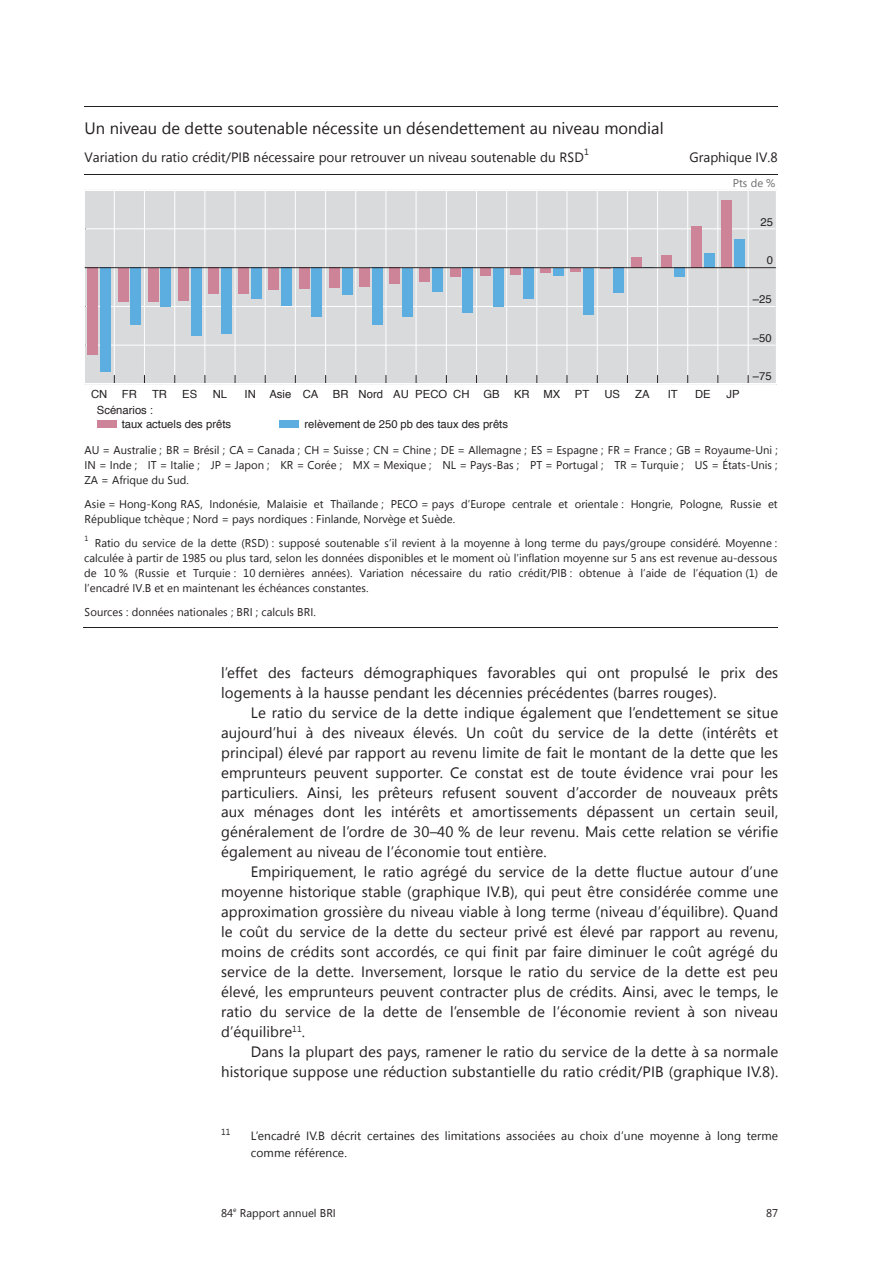
<style>
.page{position:relative;width:893px;height:1263px;background:#fff}
.page>*{position:absolute;margin:0;border:0;box-sizing:border-box;transform-origin:0 0}
.t1{font:16.5px "Segoe UI";color:#231f20}
.t2{font:15px/20px "Segoe UI";letter-spacing:.005em;color:#231f20;text-align:justify}
.t3{font:13.5px "Segoe UI";color:#231f20}
.t4{font:12px/16.5px "Segoe UI";letter-spacing:.005em;color:#231f20}
.t5{font:11.25px/15px "Segoe UI";color:#231f20;text-align:justify}
.t6{font:11.25px "Helvetica";color:#231f20}
.t7{font:11.25px "Segoe UI";color:#6c6d70}
.t8{font:9px "Segoe UI";color:#231f20}
.t9{font:8.7px "Segoe UI";color:#231f20}
.t10{font:7.5px "Segoe UI";color:#231f20}
.t11{font:6.6px "Segoe UI";color:#231f20}
</style>
<div class="page">
<hr style="left:85px;top:106px;width:693px;height:1px;background:#231f20">
<hr style="left:85px;top:174px;width:693px;height:1px;background:#231f20">
<hr style="left:83px;top:627px;width:695px;height:1px;background:#231f20">
<svg style="left:85px;top:192px;width:692px;height:193px;background:#ced2d9"></svg>
<hr style="left:85px;top:267px;width:691px;height:1px;background:#231f20">
<div style="left:85px;top:190px;width:692px;height:194px;border:1px solid #fff"></div>
<div style="left:97px;top:420px;width:19px;height:8px;background:#cd8498"></div>
<div style="left:280px;top:420px;width:19px;height:8px;background:#5daee0"></div>
<p class="t1" style="left:85px;top:117px;width:581px">Un niveau de dette soutenable nécessite un désendettement au niveau mondial</p>
<p class="t3" style="left:85px;top:147px;width:501px">Variation du ratio crédit/PIB nécessaire pour retrouver un niveau soutenable du RSD</p>
<p class="t8" style="left:584px;top:145px;width:6px">1</p>
<p class="t3" style="left:689px;top:147px;width:90px">Graphique IV.8</p>
<p class="t7" style="left:733px;top:175px;width:44px">Pts de %</p>
<p class="t6" style="left:760px;top:213px;width:14px">25</p>
<p class="t6" style="left:767px;top:252px;width:8px">0</p>
<p class="t6" style="left:753px;top:290px;width:20px">–25</p>
<p class="t6" style="left:753px;top:329px;width:20px">–50</p>
<p class="t6" style="left:91px;top:385px;width:18px">CN</p>
<p class="t6" style="left:122px;top:385px;width:16px">FR</p>
<p class="t6" style="left:152px;top:385px;width:16px">TR</p>
<p class="t6" style="left:182px;top:385px;width:17px">ES</p>
<p class="t6" style="left:213px;top:385px;width:16px">NL</p>
<p class="t6" style="left:245px;top:385px;width:75px">IN Asie CA</p>
<p class="t6" style="left:333px;top:385px;width:168px">BR Nord AU PECO CH GB</p>
<p class="t6" style="left:514px;top:385px;width:48px">KR MX</p>
<p class="t6" style="left:575px;top:385px;width:16px">PT</p>
<p class="t6" style="left:604px;top:385px;width:17px">US</p>
<p class="t6" style="left:635px;top:385px;width:16px">ZA</p>
<p class="t6" style="left:668px;top:385px;width:11px">IT</p>
<p class="t6" style="left:695px;top:385px;width:17px">DE</p>
<p class="t6" style="left:726px;top:385px;width:15px">JP</p>
<p class="t6" style="left:122px;top:415px;width:111px">taux actuels des prêts</p>
<p class="t6" style="left:97px;top:402px;width:57px">Scénarios :</p>
<p class="t6" style="left:304px;top:415px;width:205px">relèvement de 250 pb des taux des prêts</p>
<p class="t6" style="left:753px;top:368px;width:20px">–75</p>
<p class="t5" style="left:85px;top:442px;width:695px">AU = Australie ; BR = Brésil ; CA = Canada ; CH = Suisse ; CN = Chine ; DE = Allemagne ; ES = Espagne ; FR = France ; GB = Royaume-Uni ; IN = Inde ; IT = Italie ; JP = Japon ; KR = Corée ; MX = Mexique ; NL = Pays-Bas ; PT = Portugal ; TR = Turquie ; US = États-Unis ; ZA = Afrique du Sud.</p>
<p class="t5" style="left:85px;top:496px;width:695px">Asie = Hong-Kong RAS, Indonésie, Malaisie et Thaïlande ; PECO = pays d’Europe centrale et orientale : Hongrie, Pologne, Russie et<br>République tchèque ; Nord = pays nordiques : Finlande, Norvège et Suède.</p>
<p class="t10" style="left:85px;top:534px;width:6px">1</p>
<p class="t5" style="left:84px;top:535px;width:695px;text-indent:10px">Ratio du service de la dette (RSD) : supposé soutenable s’il revient à la moyenne à long terme du pays/groupe considéré. Moyenne : calculée à partir de 1985 ou plus tard, selon les données disponibles et le moment où l’inflation moyenne sur 5 ans est revenue au-dessous de 10 % (Russie et Turquie : 10 dernières années). Variation nécessaire du ratio crédit/PIB : obtenue à l’aide de l’équation (1) de l’encadré IV.B et en maintenant les échéances constantes.</p>
<p class="t5" style="left:85px;top:604px;width:233px">Sources : données nationales ; BRI ; calculs BRI.</p>
<p class="t2" style="left:221px;top:662px;width:559px">l’effet des facteurs démographiques favorables qui ont propulsé le prix des logements à la hausse pendant les décennies précédentes (barres rouges).</p>
<p class="t2" style="left:221px;top:702px;width:559px;text-indent:30px">Le ratio du service de la dette indique également que l’endettement se situe aujourd’hui à des niveaux élevés. Un coût du service de la dette (intérêts et principal) élevé par rapport au revenu limite de fait le montant de la dette que les emprunteurs peuvent supporter. Ce constat est de toute évidence vrai pour les particuliers. Ainsi, les prêteurs refusent souvent d’accorder de nouveaux prêts aux ménages dont les intérêts et amortissements dépassent un certain seuil, généralement de l’ordre de 30–40 % de leur revenu. Mais cette relation se vérifie également au niveau de l’économie tout entière.</p>
<p class="t2" style="left:221px;top:862px;width:559px;text-indent:30px">Empiriquement, le ratio agrégé du service de la dette fluctue autour d’une moyenne historique stable (graphique IV.B), qui peut être considérée comme une approximation grossière du niveau viable à long terme (niveau d’équilibre). Quand le coût du service de la dette du secteur privé est élevé par rapport au revenu, moins de crédits sont accordés, ce qui finit par faire diminuer le coût agrégé du service de la dette. Inversement, lorsque le ratio du service de la dette est peu élevé, les emprunteurs peuvent contracter plus de crédits. Ainsi, avec le temps, le ratio du service de la dette de l’ensemble de l’économie revient à son niveau d’équilibre<sup>11</sup>.</p>
<p class="t2" style="left:221px;top:1041px;width:559px;text-align:right">Dans la plupart des pays, ramener le ratio du service de la dette à sa normale historique suppose une réduction substantielle du ratio crédit/PIB (graphique IV.8).</p>
<p class="t9" style="left:221px;top:1126px;width:11px">11</p>
<p class="t4" style="left:251px;top:1127px;width:529px">L’encadré IV.B décrit certaines des limitations associées au choix d’une moyenne à long terme comme référence.</p>
<p class="t11" style="left:233px;top:1205px;width:5px">e</p>
<p class="t5" style="left:240px;top:1205px;width:97px">Rapport annuel BRI</p>
<p class="t5" style="left:221px;top:1205px;width:14px">84</p>
<p class="t5" style="left:766px;top:1205px;width:14px">87</p>
</div>
